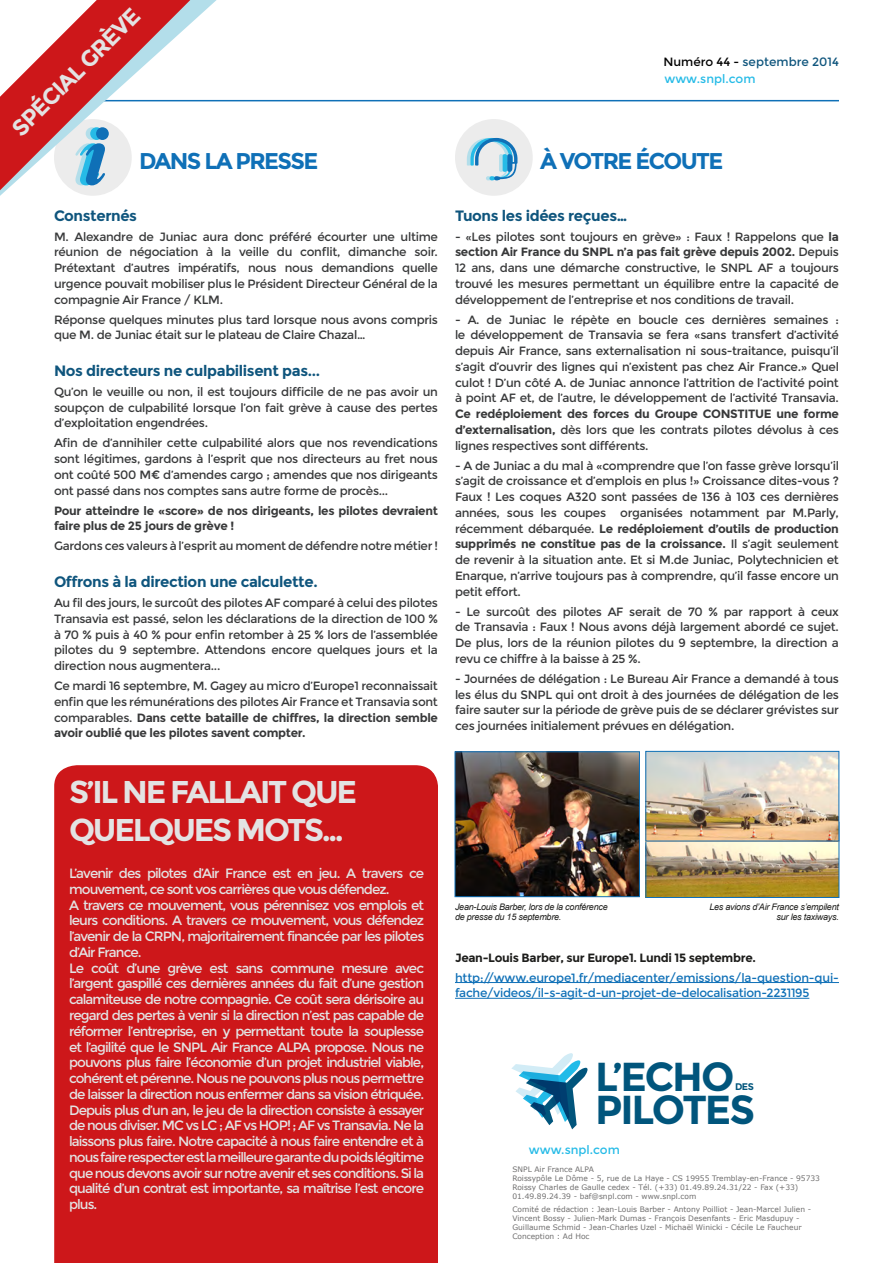
<style>
.page{position:relative;width:893px;height:1263px;background:#fff}
.page>*{position:absolute;margin:0;border:0;box-sizing:border-box;transform-origin:0 0}
.t1{font:700 40.35px/32.7px "Montserrat";letter-spacing:-.05em;color:#01557c}
.t2{font:700 31.5px/37.5px "Montserrat";letter-spacing:-.07em;color:#e3e3e3}
.t3{font:700 22.8px "Montserrat";letter-spacing:-.07em;color:#0f70b7}
.t4{font:700 22.8px "Montserrat";color:#e3e3e3}
.t5{font:700 15px "Montserrat";letter-spacing:-.025em;color:#0f557d}
.t6{font:13.5px/15.8px "Montserrat";letter-spacing:-.07em;color:#e3e3e3}
.t7{font:12px/15.8px "Montserrat";letter-spacing:-.025em;color:#38393a;text-align:justify}
.t8{font:12px/15.8px "Montserrat";letter-spacing:-.025em;color:#0f70b7}
.t9{font:700 12px/15.8px "Montserrat";letter-spacing:-.025em;color:#38393a}
.t10{font:700 12px "Montserrat";letter-spacing:-.025em;color:#1d1d1b}
.t11{font:12px/17.1px "Montserrat";color:#0f557d}
.t12{font:12px "Montserrat";color:#26bbe7}
.t13{font:700 9.6px "Montserrat";color:#01557c}
.t14{font:italic 9px/10.8px "Arial";letter-spacing:-.025em;color:#1d1d1b}
.t15{font:7.5px/9px "Verdana";color:#706f6f}
.s1{color:#010101}
.s2{color:#26bbe7}
.s3{font-weight:700}
</style>
<div class="page">
<hr style="left:54px;top:100px;width:785px;height:1px;background:#0f70b7">
<svg style="left:511px;top:1053px;width:76px;height:76px"></svg>
<div style="left:54px;top:765px;width:384px;height:498px;background:#cd171a"></div>
<img style="left:457px;top:753px;width:181px;height:142px">
<div style="left:455px;top:751px;width:185px;height:146px;border:1px solid #0f70b7"></div>
<img style="left:647px;top:841px;width:190px;height:55px">
<div style="left:645px;top:822px;width:194px;height:76px;border:1px solid #0f70b7"></div>
<img style="left:647px;top:753px;width:190px;height:86px">
<div style="left:645px;top:751px;width:194px;height:90px;border:1px solid #0f70b7"></div>
<hr style="left:455px;top:982px;width:384px;height:1px;background:#0f70b7">
<hr style="left:455px;top:998px;width:354px;height:1px;background:#0f70b7">
<div style="left:455px;top:119px;width:78px;height:77px;background:#ececec;border-radius:50%"></div>
<svg style="left:467px;top:138px;width:50px;height:42px"></svg>
<svg style="left:0;top:0;width:217px;height:196px"></svg>
<h3 class="t4" style="left:6px;top:122px;width:172px;rotate:-45deg">SPÉCIAL GRÈVE</h3>
<p class="t11" style="left:663px;top:53px;width:177px"><span class="s1">Numéro 44 -</span> septembre 2014 <span class="s2">www.snpl.com</span></p>
<h3 class="t3" style="left:139px;top:147px;width:181px">DANS LA PRESSE</h3>
<h3 class="t3" style="left:540px;top:147px;width:185px">À VOTRE ÉCOUTE</h3>
<p class="t5" style="left:54px;top:206px;width:85px">Consternés</p>
<p class="t7" style="left:54px;top:229px;width:385px">M. Alexandre de Juniac aura donc préféré écourter une ultime réunion de négociation à la veille du conflit, dimanche soir.<br>Prétextant d’autres impératifs, nous nous demandions quelle urgence pouvait mobiliser plus le Président Directeur Général de la compagnie Air France / KLM.</p>
<p class="t7" style="left:54px;top:312px;width:385px">Réponse quelques minutes plus tard lorsque nous avons compris que M. de Juniac était sur le plateau de Claire Chazal…</p>
<p class="t5" style="left:54px;top:362px;width:267px">Nos directeurs ne culpabilisent pas...</p>
<p class="t7" style="left:54px;top:384px;width:385px">Qu’on le veuille ou non, il est toujours difficile de ne pas avoir un soupçon de culpabilité lorsque l’on fait grève à cause des pertes d’exploitation engendrées.</p>
<p class="t7" style="left:54px;top:435px;width:385px">Afin de d’annihiler cette culpabilité alors que nos revendications sont légitimes, gardons à l’esprit que nos directeurs au fret nous ont coûté 500 M€ d’amendes cargo ; amendes que nos dirigeants ont passé dans nos comptes sans autre forme de procès...</p>
<p class="t9" style="left:54px;top:503px;width:385px">Pour atteindre le «score» de nos dirigeants, les pilotes devraient faire plus de 25 jours de grève !</p>
<p class="t7" style="left:54px;top:538px;width:385px">Gardons ces valeurs à l’esprit au moment de défendre notre métier !</p>
<p class="t5" style="left:54px;top:573px;width:265px">Offrons à la direction une calculette.</p>
<p class="t7" style="left:54px;top:595px;width:385px">Au fil des jours, le surcoût des pilotes AF comparé à celui des pilotes Transavia est passé, selon les déclarations de la direction de 100 % à 70 % puis à 40 % pour enfin retomber à 25 % lors de l’assemblée pilotes du 9 septembre. Attendons encore quelques jours et la direction nous augmentera...</p>
<p class="t7" style="left:54px;top:678px;width:385px">Ce mardi 16 septembre, M. Gagey au micro d’Europe1 reconnaissait enfin que les rémunérations des pilotes Air France et Transavia sont comparables. <span class="s3">Dans cette bataille de chiffres, la direction semble avoir oublié que les pilotes savent compter.</span></p>
<h2 class="t2" style="left:69px;top:773px;width:290px">S’IL NE FALLAIT QUE<br>QUELQUES MOTS…</h2>
<p class="t6" style="left:69px;top:866px;width:357px">L’avenir des pilotes d’Air France est en jeu. A travers ce mouvement, ce sont vos carrières que vous défendez.<br>A travers ce mouvement, vous pérennisez vos emplois et leurs conditions. A travers ce mouvement, vous défendez l’avenir de la CRPN, majoritairement financée par les pilotes d’Air France.<br>Le coût d’une grève est sans commune mesure avec l’argent gaspillé ces dernières années du fait d’une gestion calamiteuse de notre compagnie. Ce coût sera dérisoire au regard des pertes à venir si la direction n’est pas capable de réformer l’entreprise, en y permettant toute la souplesse et l’agilité que le SNPL Air France ALPA propose. Nous ne pouvons plus faire l’économie d’un projet industriel viable, cohérent et pérenne. Nous ne pouvons plus nous permettre de laisser la direction nous enfermer dans sa vision étriquée.<br>Depuis plus d’un an, le jeu de la direction consiste à essayer de nous diviser. MC vs LC ; AF vs HOP! ; AF vs Transavia. Ne la laissons plus faire. Notre capacité à nous faire entendre et à nous faire respecter est la meilleure garante du poids légitime que nous devons avoir sur notre avenir et ses conditions. Si la qualité d’un contrat est importante, sa maîtrise l’est encore plus.</p>
<p class="t5" style="left:455px;top:206px;width:174px">Tuons les idées reçues…</p>
<p class="t7" style="left:455px;top:229px;width:385px">- «Les pilotes sont toujours en grève» : Faux ! Rappelons que <span class="s3">la section Air France du SNPL n’a pas fait grève depuis 2002.</span> Depuis 12 ans, dans une démarche constructive, le SNPL AF a toujours trouvé les mesures permettant un équilibre entre la capacité de développement de l’entreprise et nos conditions de travail.</p>
<p class="t7" style="left:455px;top:312px;width:385px">- A. de Juniac le répète en boucle ces dernières semaines : le développement de Transavia se fera «sans transfert d’activité depuis Air France, sans externalisation ni sous-traitance, puisqu’il s’agit d’ouvrir des lignes qui n’existent pas chez Air France.» Quel culot ! D’un côté A. de Juniac annonce l’attrition de l’activité point à point AF et, de l’autre, le développement de l’activité Transavia.</p>
<p class="t7" style="left:455px;top:406px;width:385px"><span class="s3">Ce redéploiement des forces du Groupe CONSTITUE une forme d’externalisation,</span> dès lors que les contrats pilotes dévolus à ces lignes respectives sont différents.</p>
<p class="t7" style="left:455px;top:458px;width:385px">- A de Juniac a du mal à «comprendre que l’on fasse grève lorsqu’il s’agit de croissance et d’emplois en plus !» Croissance dites-vous ?<br>Faux ! Les coques A320 sont passées de 136 à 103 ces dernières années, sous les coupes organisées notamment par M.Parly, récemment débarquée. <span class="s3">Le redéploiement d’outils de production supprimés ne constitue pas de la croissance.</span> Il s’agit seulement de revenir à la situation ante. Et si M.de Juniac, Polytechnicien et Enarque, n’arrive toujours pas à comprendre, qu’il fasse encore un petit effort.</p>
<p class="t7" style="left:455px;top:604px;width:385px">- Le surcoût des pilotes AF serait de 70 % par rapport à ceux de Transavia : Faux ! Nous avons déjà largement abordé ce sujet.<br>De plus, lors de la réunion pilotes du 9 septembre, la direction a revu ce chiffre à la baisse à 25 %.</p>
<p class="t7" style="left:455px;top:671px;width:385px">- Journées de délégation : Le Bureau Air France a demandé à tous les élus du SNPL qui ont droit à des journées de délégation de les faire sauter sur la période de grève puis de se déclarer grévistes sur ces journées initialement prévues en délégation.</p>
<p class="t14" style="left:455px;top:901px;width:154px">Jean-Louis Barber, lors de la conférence de presse du 15 septembre.</p>
<p class="t14" style="left:709px;top:901px;width:131px;text-align:right">Les avions d’Air France s’empilent sur les taxiways.</p>
<p class="t10" style="left:455px;top:950px;width:302px">Jean-Louis Barber, sur Europe1. Lundi 15 septembre.</p>
<p class="t8" style="left:455px;top:970px;width:385px">http://www.europe1.fr/mediacenter/emissions/la-question-qui&shy;fache/videos/il-s-agit-d-un-projet-de-delocalisation-2231195</p>
<h1 class="t1" style="left:595px;top:1060px;width:162px">L’ECHO<br>PILOTES</h1>
<p class="t13" style="left:735px;top:1081px;width:20px">DES</p>
<p class="t12" style="left:529px;top:1143px;width:93px">www.snpl.com</p>
<p class="t15" style="left:512px;top:1165px;width:309px">SNPL Air France ALPA<br>Roissypôle Le Dôme - 5, rue de La Haye - CS 19955 Tremblay-en-France - 95733<br>Roissy Charles de Gaulle cedex - Tél. (+33) 01.49.89.24.31/22 - Fax (+33)<br>01.49.89.24.39 - baf@snpl.com - www.snpl.com</p>
<p class="t15" style="left:512px;top:1205px;width:300px">Comité de rédaction : Jean-Louis Barber - Antony Poilliot - Jean-Marcel Julien - Vincent Bossy - Julien-Mark Dumas - François Desenfants - Eric Masdupuy - Guillaume Schmid - Jean-Charles Uzel - Michaël Winicki - Cécile Le Faucheur Conception : Ad Hoc</p>
</div>
